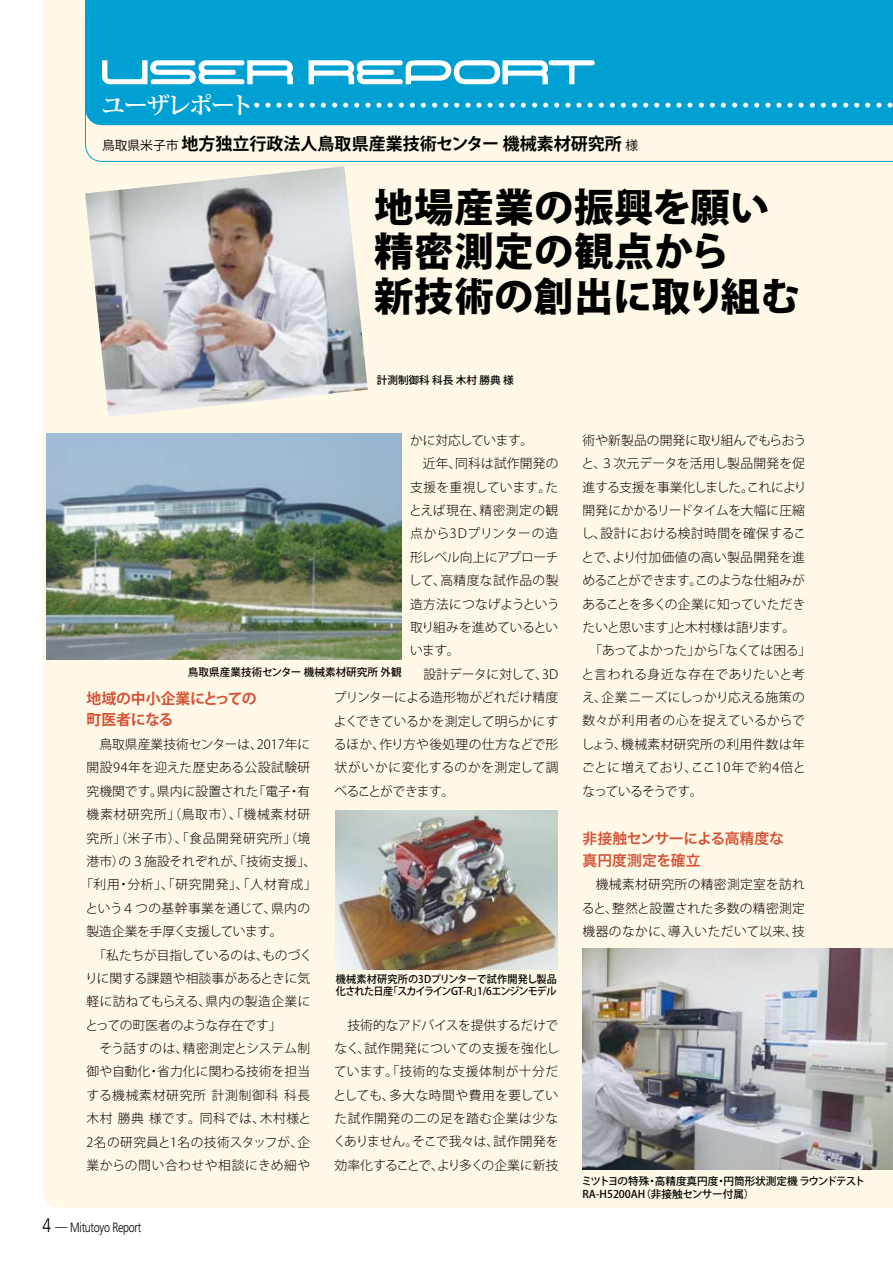
<style>
.page{position:relative;width:893px;height:1263px;background:#fff}
.page>*{position:absolute;margin:0;border:0;box-sizing:border-box;transform-origin:0 0}
.t1{font:800 39.3px/44.7px "Koz Go Std";letter-spacing:.01em;color:#000}
.t2{font:700 23.4px "Koz Min Std";letter-spacing:-.06em;color:#fff}
.t3{font:700 16.95px "Koz Go Std";color:#000}
.t4{font:14.85px/21.3px "Hira Kaku Pro W6";letter-spacing:-.02em;color:#d45336}
.t5{font:700 14.85px/21.3px "Koz Go Std";letter-spacing:-.015em;color:#d45336}
.t6{font:300 13.5px "Mitutoyo Frutiger";letter-spacing:-.02em;color:#000}
.t7{font:300 12.75px/23.4px "Koz Go Std";letter-spacing:.005em;color:#000;text-align:justify}
.t8{font:300 12.75px "Koz Go Std";letter-spacing:.045em;color:#000}
.t9{font:300 12.75px "Koz Go Std";letter-spacing:-.02em;color:#000}
.t10{font:300 12.75px "Koz Go Std";letter-spacing:.035em;color:#000}
.t11{font:300 12.75px "Koz Go Std";letter-spacing:.055em;color:#000}
.t12{font:300 12.75px "Koz Go Std";letter-spacing:.06em;color:#000}
.t13{font:300 12.75px "Koz Go Std";letter-spacing:.03em;color:#000}
.t14{font:300 12.75px "Koz Go Std";letter-spacing:-.03em;color:#000}
.t15{font:300 12.75px "Koz Go Std";letter-spacing:.05em;color:#000}
.t16{font:300 12.75px "Koz Go Std";letter-spacing:-.015em;color:#000}
.t17{font:300 12.75px "Koz Go Std";letter-spacing:.025em;color:#000}
.t18{font:300 12.75px "Koz Go Std";letter-spacing:-.04em;color:#000}
.t19{font:300 12.75px "Koz Go Std";letter-spacing:-.07em;color:#000}
.t20{font:500 10.65px/12.8px "Koz Go Std";color:#000}
.t21{font:500 10.65px/12.8px "Koz Go Std";letter-spacing:-.05em;color:#000;scale:.95 1}
.s1{font-weight:400;font-size:12.75px}
.s2{font-size:19.5px}
.s3{font-family:"Koz Go Std";font-weight:400;font-size:11.7px}
</style>
<div class="page">
<div style="left:43px;top:0;width:850px;height:1208px;background:#fff8e7"></div>
<svg style="left:85px;top:0;width:808px;height:404px;background:#a2d7df"></svg>
<img style="left:47px;top:434px;width:355px;height:225px">
<svg style="left:102px;top:60px;width:493px;height:24px"></svg>
<img style="left:85px;top:166px;width:283px;height:251px">
<img style="left:583px;top:948px;width:310px;height:221px">
<img style="left:336px;top:810px;width:221px;height:159px">
<h2 class="t2" style="left:102px;top:90px;width:802px">ユーザレポート・・・・・・・・・・・・・・・・・・・・・・・・・・・・・・・・・・・・・・・・・・・・・・・・・・・・・・・・・・</h2>
<h3 class="t3" style="left:102px;top:132px;width:537px"><span class="s1">鳥取県米子市</span> 地方独立行政法人鳥取県産業技術センター 機械素材研究所<span class="s1">様</span></h3>
<h1 class="t1" style="left:374px;top:188px;width:427px">地場産業の振興を願い精密測定の観点から<br>新技術の創出に取り組む</h1>
<p class="t20" style="left:377px;top:374px;width:139px">計測制御科 科長 木村 勝典 様</p>
<p class="t18" style="left:410px;top:432px;width:125px">かに対応しています。</p>
<p class="t7" style="left:410px;top:452px;width:150px">　近年、同科は試作開発の</p>
<p class="t7" style="left:410px;top:475px;width:150px">支援を重視しています。た</p>
<p class="t10" style="left:409px;top:502px;width:151px">とえば現在、精密測定の観</p>
<p class="t17" style="left:410px;top:526px;width:150px">点から3Dプリンターの造</p>
<p class="t14" style="left:410px;top:549px;width:150px">形レベル向上にアプローチ</p>
<p class="t13" style="left:409px;top:572px;width:151px">して、高精度な試作品の製</p>
<p class="t7" style="left:410px;top:592px;width:151px">造方法につなげようという</p>
<p class="t9" style="left:410px;top:619px;width:150px">取り組みを進めているとい</p>
<p class="t7" style="left:410px;top:639px;width:51px">います。</p>
<p class="t7" style="left:410px;top:663px;width:150px">　設計データに対して、3D</p>
<p class="t9" style="left:334px;top:689px;width:226px">プリンターによる造形物がどれだけ精度</p>
<p class="t7" style="left:334px;top:709px;width:226px">よくできているかを測定して明らかにす</p>
<p class="t13" style="left:334px;top:736px;width:226px">るほか、作り方や後処理の仕方などで形</p>
<p class="t11" style="left:335px;top:759px;width:225px">状がいかに変化するのかを測定して調</p>
<p class="t19" style="left:335px;top:783px;width:121px">べることができます。</p>
<p class="t20" style="left:188px;top:666px;width:215px">鳥取県産業技術センター 機械素材研究所 外観</p>
<p class="t5" style="left:87px;top:689px;width:172px">地域の中小企業にとっての町医者になる</p>
<p class="t7" style="left:87px;top:733px;width:225px">　鳥取県産業技術センターは、2017年に</p>
<p class="t8" style="left:87px;top:760px;width:225px">開設94年を迎えた歴史ある公設試験研</p>
<p class="t7" style="left:87px;top:780px;width:225px">究機関です。県内に設置された「電子・有</p>
<p class="t12" style="left:87px;top:806px;width:225px">機素材研究所」（鳥取市）、「機械素材研</p>
<p class="t11" style="left:87px;top:830px;width:225px">究所」（米子市）、「食品開発研究所」（境</p>
<p class="t7" style="left:87px;top:850px;width:231px">港市）の３施設それぞれが、「技術支援」、</p>
<p class="t15" style="left:80px;top:876px;width:237px">「利用・分析」、「研究開発」、「人材育成」</p>
<p class="t10" style="left:86px;top:900px;width:226px">という４つの基幹事業を通じて、県内の</p>
<p class="t14" style="left:87px;top:923px;width:198px">製造企業を手厚く支援しています。</p>
<p class="t9" style="left:87px;top:947px;width:228px">　「私たちが目指しているのは、ものづく</p>
<p class="t7" style="left:85px;top:967px;width:227px">りに関する課題や相談事があるときに気</p>
<p class="t10" style="left:87px;top:993px;width:225px">軽に訪ねてもらえる、県内の製造企業に</p>
<p class="t16" style="left:86px;top:1017px;width:197px">とっての町医者のような存在です」</p>
<p class="t7" style="left:87px;top:1037px;width:225px">　そう話すのは、精密測定とシステム制</p>
<p class="t7" style="left:87px;top:1060px;width:225px">御や自動化・省力化に関わる技術を担当</p>
<p class="t12" style="left:87px;top:1087px;width:225px">する機械素材研究所 計測制御科 科長</p>
<p class="t8" style="left:87px;top:1110px;width:226px">木村 勝典 様です。同科では、木村様と</p>
<p class="t7" style="left:87px;top:1130px;width:225px">2名の研究員と1名の技術スタッフが、企</p>
<p class="t8" style="left:87px;top:1157px;width:225px">業からの問い合わせや相談にきめ細や</p>
<p class="t21" style="left:336px;top:973px;width:234px">機械素材研究所の3Dプリンターで試作開発し製品化された日産「スカイラインGT-R」1/6エンジンモデル</p>
<p class="t7" style="left:334px;top:1013px;width:227px">　技術的なアドバイスを提供するだけでなく、試作開発についての支援を強化しています。「技術的な支援体制が十分だとしても、多大な時間や費用を要していた試作開発の二の足を踏む企業は少なくありません。そこで我々は、試作開発を効率化することで、より多くの企業に新技</p>
<p class="t6" style="left:43px;top:1219px;width:100px"><span class="s2">4</span> <span class="s3">—</span> Mitutoyo Report</p>
<p class="t7" style="left:581px;top:429px;width:231px;text-align:left">術や新製品の開発に取り組んでもらおうと、３次元データを活用し製品開発を促進する支援を事業化しました。これにより開発にかかるリードタイムを大幅に圧縮し、設計における検討時間を確保することで、より付加価値の高い製品開発を進めることができます。このような仕組みがあることを多くの企業に知っていただきたいと思います」と木村様は語ります。<br>　「あってよかった」から「なくては困る」と言われる身近な存在でありたいと考え、企業ニーズにしっかり応える施策の数々が利用者の心を捉えているからでしょう、機械素材研究所の利用件数は年ごとに増えており、ここ10年で約4倍となっているそうです。</p>
<p class="t4" style="left:583px;top:828px;width:203px">非接触センサーによる高精度な真円度測定を確立</p>
<p class="t7" style="left:582px;top:873px;width:225px">　機械素材研究所の精密測定室を訪れると、整然と設置された多数の精密測定機器のなかに、導入いただいて以来、技</p>
<p class="t20" style="left:581px;top:1175px;width:285px">ミツトヨの特殊・高精度真円度・円筒形状測定機 ラウンドテスト<br>RA-H5200AH（非接触センサー付属）</p>
</div>
